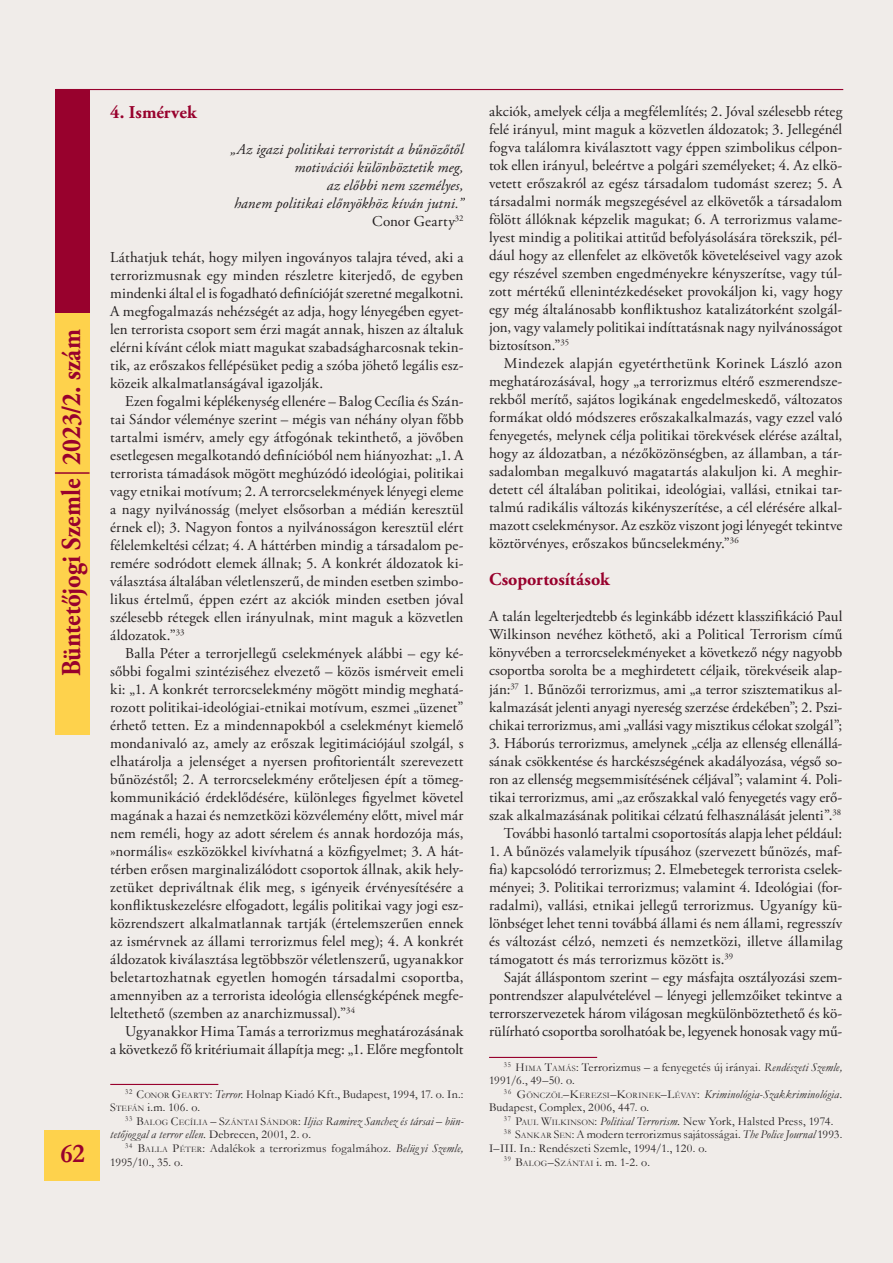
<style>
.page{position:relative;width:893px;height:1263px;background:#fff}
.page>*{position:absolute;margin:0;border:0;box-sizing:border-box;transform-origin:0 0}
.t1{font:700 27.3px "Adobe Garamond Pro";color:#98012d;scale:.91 1}
.t2{font:700 27px "Garamond";color:#98012d}
._1__cim{font:700 18px "Adobe Garamond Pro";letter-spacing:.005em;color:#98012d}
.Szöveg{font:15px/18px "Adobe Garamond Pro";letter-spacing:.005em;color:#231f20;text-align:justify}
.tompa_szöveg{font:15px/18px "Adobe Garamond Pro";color:#231f20;text-align:justify}
.Szöveg-2{font:italic 15px "Adobe Garamond Pro";letter-spacing:.005em;color:#231f20}
.labjegyzet{font:12px/13.5px "Garamond";letter-spacing:.015em;color:#231f20}
.labjegyzet-2{font:italic 12px/13.5px "Garamond";letter-spacing:.015em;color:#231f20}
.labjegyzet-3{font:8.4px "Garamond";letter-spacing:.035em;color:#231f20}
.s1{font-style:inherit}
.s2{font-size:8.4px}
.s3{font-style:italic}
.s4{font-style:normal}
.s5{font-style:normal;font-size:8.4px}
.s6{font-size:12px}
</style>
<div class="page">
<div style="left:0;top:0;width:892px;height:1262px;background:#f0ece9"></div>
<div style="left:44px;top:1129px;width:55px;height:51px;background:#fed24c"></div>
<hr style="left:56px;top:89px;width:786px;height:1px;background:#98012d">
<div style="left:56px;top:311px;width:34px;height:423px;background:#fed24c"></div>
<div style="left:56px;top:89px;width:34px;height:223px;background:#98012d"></div>
<hr style="left:55px;top:472px;width:34px;height:1px;background:#98012d">
<hr style="left:110px;top:1083px;width:108px;height:1px;background:#98012d">
<hr style="left:489px;top:1056px;width:108px;height:1px;background:#98012d">
<h1 class="t1" style="left:56px;top:676px;width:383px;rotate:-90deg">Büntetőjogi Szemle 2023/2. szám</h1>
<h2 class="t2" style="left:60px;top:1134px;width:26px">62</h2>
<p class="_1__cim" style="left:110px;top:101px;width:88px">4. Ismérvek</p>
<p class="Szöveg-2" style="left:230px;top:140px;width:234px">„Az igazi politikai terroristát a bűnözőtől</p>
<p class="Szöveg-2" style="left:294px;top:158px;width:170px">motivációi különböztetik meg,</p>
<p class="Szöveg-2" style="left:327px;top:176px;width:138px">az előbbi nem személyes,</p>
<p class="Szöveg-2" style="left:234px;top:194px;width:231px">hanem politikai előnyökhöz kíván jutni.”</p>
<p class="Szöveg" style="left:372px;top:212px;width:93px">Conor Gearty<sup>32</sup></p>
<p class="tompa_szöveg" style="left:110px;top:248px;width:355px">Láthatjuk tehát, hogy milyen ingoványos talajra téved, aki a terrorizmusnak egy minden részletre kiterjedő, de egyben mindenki által el is fogadható definícióját szeretné megalkotni.<br>A megfogalmazás nehézségét az adja, hogy lényegében egyet&shy;len terrorista csoport sem érzi magát annak, hiszen az általuk elérni kívánt célok miatt magukat szabadságharcosnak tekin&shy;tik, az erőszakos fellépésüket pedig a szóba jöhető legális esz&shy;közeik alkalmatlanságával igazolják.</p>
<p class="Szöveg" style="left:110px;top:392px;width:354px;text-indent:15px">Ezen fogalmi képlékenység ellenére – Balog Cecília és Szán&shy;tai Sándor véleménye szerint – mégis van néhány olyan főbb tartalmi ismérv, amely egy átfogónak tekinthető, a jövőben esetlegesen megalkotandó definícióból nem hiányozhat: „1. A terrorista támadások mögött meghúzódó ideológiai, politikai vagy etnikai motívum; 2. A terrorcselekmények lényegi eleme a nagy nyilvánosság (melyet elsősorban a médián keresztül érnek el); 3. Nagyon fontos a nyilvánosságon keresztül elért félelemkeltési célzat; 4. A háttérben mindig a társadalom pe&shy;remére sodródott elemek állnak; 5. A konkrét áldozatok ki&shy;választása általában véletlenszerű, de minden esetben szimbo&shy;likus értelmű, éppen ezért az akciók minden esetben jóval szélesebb rétegek ellen irányulnak, mint maguk a közvetlen áldozatok.”<sup>33</sup></p>
<p class="Szöveg" style="left:110px;top:644px;width:355px;text-indent:15px">Balla Péter a terrorjellegű cselekmények alábbi – egy ké&shy;sőbbi fogalmi szintéziséhez elvezető – közös ismérveit emeli ki: „1. A konkrét terrorcselekmény mögött mindig meghatá&shy;rozott politikai-ideológiai-etnikai motívum, eszmei „üzenet” érhető tetten. Ez a mindennapokból a cselekményt kiemelő mondanivaló az, amely az erőszak legitimációjául szolgál, s elhatárolja a jelenséget a nyersen profitorientált szerevezett bűnözéstől; 2. A terrorcselekmény erőteljesen épít a tömeg&shy;kommunikáció érdeklődésére, különleges figyelmet követel magának a hazai és nemzetközi közvélemény előtt, mivel már nem reméli, hogy az adott sérelem és annak hordozója más, »normális« eszközökkel kivívhatná a közfigyelmet; 3. A hát&shy;térben erősen marginalizálódott csoportok állnak, akik hely&shy;zetüket depriváltnak élik meg, s igényeik érvényesítésére a konfliktuskezelésre elfogadott, legális politikai vagy jogi esz&shy;közrendszert alkalmatlannak tartják (értelemszerűen ennek az ismérvnek az állami terrorizmus felel meg); 4. A konkrét áldozatok kiválasztása legtöbbször véletlenszerű, ugyanakkor beletartozhatnak egyetlen homogén társadalmi csoportba, amennyiben az a terrorista ideológia ellenségképének megfe&shy;leltethető (szemben az anarchizmussal).”<sup>34</sup></p>
<p class="Szöveg" style="left:110px;top:1022px;width:355px;text-align:right">Ugyanakkor Hima Tamás a terrorizmus meghatározásának<br>a következő fő kritériumait állapítja meg: „1. Előre megfontolt</p>
<p class="labjegyzet" style="left:110px;top:1086px;width:354px;text-indent:15px"><sup>32</sup> <span class="s1">C</span><span class="s2">ONOR</span> <span class="s1">G</span><span class="s2">EARTY</span>: <span class="s3">Terror.</span> Holnap Kiadó Kft., Budapest, 1994, 17. o. In.:<br><span class="s1">S</span><span class="s2">TEFÁN</span> i.m. 106. o.</p>
<p class="labjegyzet-2" style="left:110px;top:1113px;width:355px;text-indent:15px"><sup>33</sup> <span class="s4">B</span><span class="s5">AL OG</span> <span class="s4">C</span><span class="s5">EC ÍLIA</span> <span class="s4">– S</span><span class="s5">ZÁNTAI</span> <span class="s4">S</span><span class="s5">ÁNDOR</span><span class="s4">:</span> Iljics Ramirez Sanchez és társai – bün&shy;tetőjoggal a terror ellen. <span class="s4">Debrecen, 2001, 2. o.</span></p>
<p class="labjegyzet-3" style="left:125px;top:1143px;width:27px"><sup>34</sup> <span class="s6">B</span>ALLA</p>
<p class="labjegyzet" style="left:110px;top:1140px;width:354px;text-indent:62px"><span class="s1">P</span><span class="s2">ÉTER</span>: Adalékok a terrorizmus fogalmához. <span class="s3">Belüg yi Szemle,<br></span>1995/10., 35. o.</p>
<p class="Szöveg" style="left:489px;top:102px;width:355px">akciók, amelyek célja a megfélemlítés; 2. Jóval szélesebb réteg felé irányul, mint maguk a közvetlen áldozatok; 3. Jellegénél fogva találomra kiválasztott vagy éppen szimbolikus célpon&shy;tok ellen irányul, beleértve a polgári személyeket; 4. Az elkö&shy;vetett erőszakról az egész társadalom tudomást szerez; 5. A társadalmi normák megszegésével az elkövetők a társadalom fölött állóknak képzelik magukat; 6. A terrorizmus valame&shy;lyest mindig a politikai attitűd befolyásolására törekszik, pél&shy;dául hogy az ellenfelet az elkövetők követeléseivel vagy azok egy részével szemben engedményekre kényszerítse, vagy túl&shy;zott mértékű ellenintézkedéseket provokáljon ki, vagy hogy egy még általánosabb konfliktushoz katalizátorként szolgál&shy;jon, vagy valamely politikai indíttatásnak nagy nyilvánosságot biztosítson.”<sup>35</sup></p>
<p class="Szöveg" style="left:489px;top:354px;width:354px;text-indent:15px">Mindezek alapján egyetérthetünk Korinek László azon meghatározásával, hogy „a terrorizmus eltérő eszmerendsze&shy;rekből merítő, sajátos logikának engedelmeskedő, változatos formákat oldó módszeres erőszakalkalmazás, vagy ezzel való fenyegetés, melynek célja politikai törekvések elérése azáltal, hogy az áldozatban, a nézőközönségben, az államban, a tár&shy;sadalomban megalkuvó magatartás alakuljon ki. A meghir&shy;detett cél általában politikai, ideológiai, vallási, etnikai tar&shy;talmú radikális változás kikényszerítése, a cél elérésére alkal&shy;mazott cselekménysor. Az eszköz viszont jogi lényegét tekintve köztörvényes, erőszakos bűncselekmény.”<sup>36</sup></p>
<p class="_1__cim" style="left:489px;top:569px;width:122px">Csoportosítások</p>
<p class="tompa_szöveg" style="left:489px;top:608px;width:354px">A talán legelterjedtebb és leginkább idézett klasszifikáció Paul Wilkinson nevéhez köthető, aki a Political Terrorism című könyvében a terrorcselekményeket a következő négy nagyobb csoportba sorolta be a meghirdetett céljaik, törekvéseik alap&shy;ján:<sup>37</sup> 1. Bűnözői terrorizmus, ami „a terror szisztematikus al&shy;kalmazását jelenti anyagi nyereség szerzése érdekében”; 2. Pszi&shy;chikai terrorizmus, ami „vallási vagy misztikus célokat szolgál”;</p>
<p class="tompa_szöveg" style="left:489px;top:734px;width:354px">3. Háborús terrorizmus, amelynek „célja az ellenség ellenállá&shy;sának csökkentése és harckészségének akadályozása, végső so&shy;ron az ellenség megsemmisítésének céljával”; valamint 4. Poli&shy;tikai terrorizmus, ami „az erőszakkal való fenyegetés vagy erő&shy;szak alkalmazásának politikai célzatú felhasználását jelenti”.<sup>38</sup></p>
<p class="Szöveg" style="left:503px;top:824px;width:340px">További hasonló tartalmi csoportosítás alapja lehet például:</p>
<p class="Szöveg" style="left:489px;top:842px;width:355px">1. A bűnözés valamelyik típusához (szervezett bűnözés, maf&shy;fia) kapcsolódó terrorizmus; 2. Elmebetegek terrorista cselek&shy;ményei; 3. Politikai terrorizmus; valamint 4. Ideológiai (for&shy;radalmi), vallási, etnikai jellegű terrorizmus. Ugyanígy kü&shy;lönbséget lehet tenni továbbá állami és nem állami, regresszív és változást célzó, nemzeti és nemzetközi, illetve államilag támogatott és más terrorizmus között is.<sup>39</sup></p>
<p class="Szöveg" style="left:489px;top:968px;width:355px;text-indent:15px">Saját álláspontom szerint – egy másfajta osztályozási szem&shy;pontrendszer alapulvételével – lényegi jellemzőiket tekintve a terrorszervezetek három világosan megkülönböztethető és kö&shy;rülírható csoportba sorolhatóak be, legyenek honosak vagy mű-</p>
<p class="labjegyzet" style="left:489px;top:1059px;width:354px;text-indent:15px"><sup>35</sup> <span class="s1">H</span><span class="s2">IMA</span> <span class="s1">T</span><span class="s2">AMÁS</span>: Terrorizmus – a fenyegetés új irányai. <span class="s3">Rendészeti Szemle,<br></span>1991/6., 49–50. o.</p>
<p class="labjegyzet-2" style="left:489px;top:1086px;width:354px;text-indent:15px"><sup>36</sup> <span class="s4">G</span><span class="s5">ÖNCZÖL</span><span class="s4">–K</span><span class="s5">EREZSI</span><span class="s4">–K</span><span class="s5">ORINEK</span><span class="s4">–L</span><span class="s5">ÉVAY</span><span class="s4">:</span> Kriminológia-Szakkriminológia.<br><span class="s4">Budapest, Complex, 2006, 447. o.</span></p>
<p class="labjegyzet" style="left:503px;top:1113px;width:331px"><sup>37</sup> <span class="s1">P</span><span class="s2">AUL</span> <span class="s1">W</span><span class="s2">ILKINSON</span><span class="s1">:</span> <span class="s3">Political Terrorism.</span> New York, Halsted Press, 1974.</p>
<p class="labjegyzet" style="left:489px;top:1127px;width:354px;text-indent:15px"><sup>38</sup> <span class="s1">S</span><span class="s2">ANKAR</span> <span class="s1">S</span><span class="s2">EN</span><span class="s1">:</span> A modern terrorizmus sajátosságai. <span class="s3">The Police Journal</span> 1993.<br>I–III. In.: Rendészeti Szemle, 1994/1., 120. o.</p>
<p class="labjegyzet-3" style="left:503px;top:1156px;width:147px"><sup>39</sup> <span class="s6">B</span>ALOG<span class="s6">–S</span>ZÁNTAI <span class="s6">i. m. 1-2. o.</span></p>
</div>
